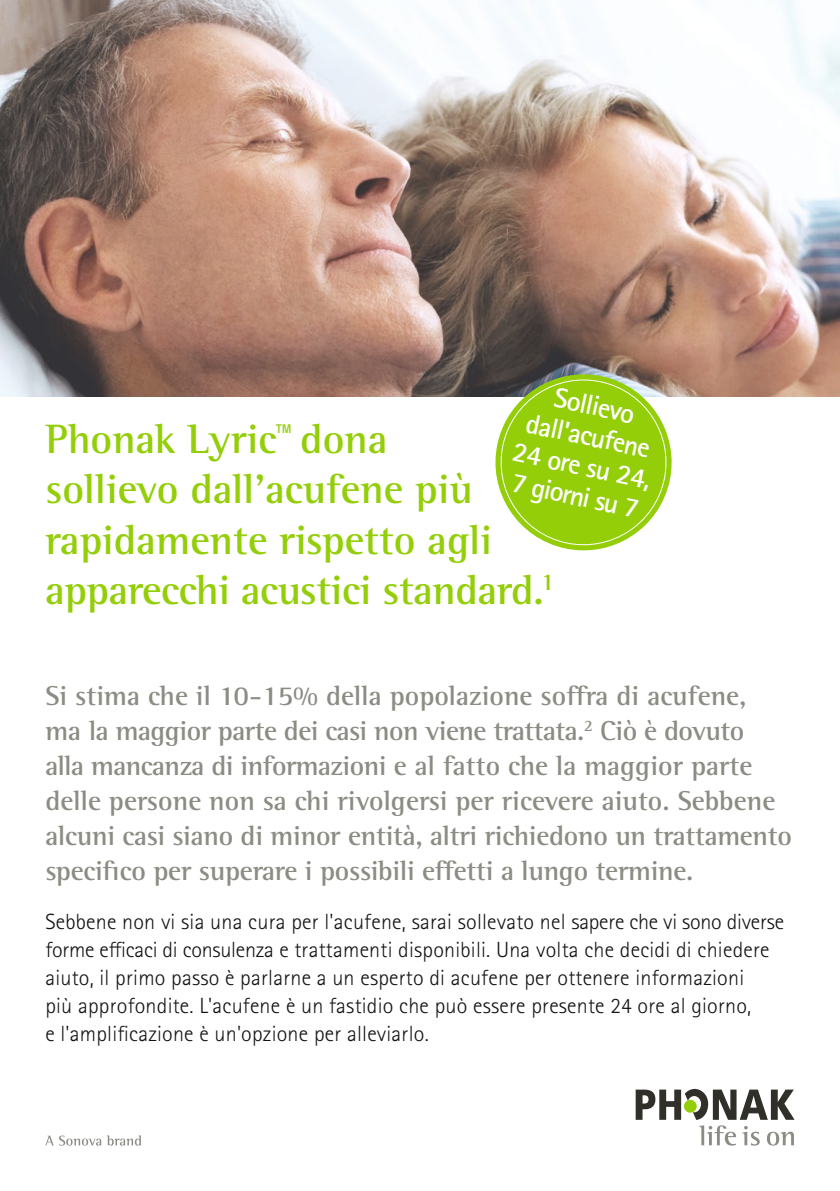
<style>
.page{position:relative;width:840px;height:1191px;background:#fff}
.page>*{position:absolute;margin:0;border:0;box-sizing:border-box;transform-origin:0 0}
.t1{font:700 42px/50.4px "Rotis Semi Serif Pro";color:#93ce08}
.t2{font:700 28px/35px "Rotis Semi Serif Pro";letter-spacing:-.01em;color:#8c8c85}
.t3{font:700 28px/30.6px "Rotis Sans Serif Pro";color:#fff;text-align:center}
.t4{font:300 22px/28px "Rotis Sans Serif Pro";letter-spacing:.01em;color:#111212}
</style>
<div class="page">
<svg style="left:635px;top:1089px;width:159px;height:56px"></svg>
<svg style="left:45px;top:1135px;width:56px;height:10px"></svg>
<svg style="left:107px;top:1135px;width:34px;height:10px"></svg>
<img style="left:0;top:0;width:839px;height:397px">
<svg style="left:487px;top:366px;width:192px;height:185px"></svg>
<p class="t3" style="left:529px;top:376px;width:142px;rotate:12deg">Sollievo dall'acufene<br>24 ore su 24,<br>7 giorni su 7</p>
<h1 class="t1" style="left:45px;top:413px;width:510px">Phonak Lyric<sup>™</sup> dona<br>sollievo dall'acufene più rapidamente rispetto agli apparecchi acustici standard.<sup>1</sup></h1>
<p class="t2" style="left:45px;top:678px;width:747px">Si stima che il 10-15% della popolazione soffra di acufene,<br>ma la maggior parte dei casi non viene trattata.<sup>2</sup> Ciò è dovuto<br>alla mancanza di informazioni e al fatto che la maggior parte delle persone non sa chi rivolgersi per ricevere aiuto. Sebbene alcuni casi siano di minor entità, altri richiedono un trattamento specifico per superare i possibili effetti a lungo termine.</p>
<p class="t4" style="left:45px;top:907px;width:739px">Sebbene non vi sia una cura per l'acufene, sarai sollevato nel sapere che vi sono diverse forme efficaci di consulenza e trattamenti disponibili. Una volta che decidi di chiedere aiuto, il primo passo è parlarne a un esperto di acufene per ottenere informazioni<br>più approfondite. L'acufene è un fastidio che può essere presente 24 ore al giorno,<br>e l'amplificazione è un'opzione per alleviarlo.</p>
</div>
